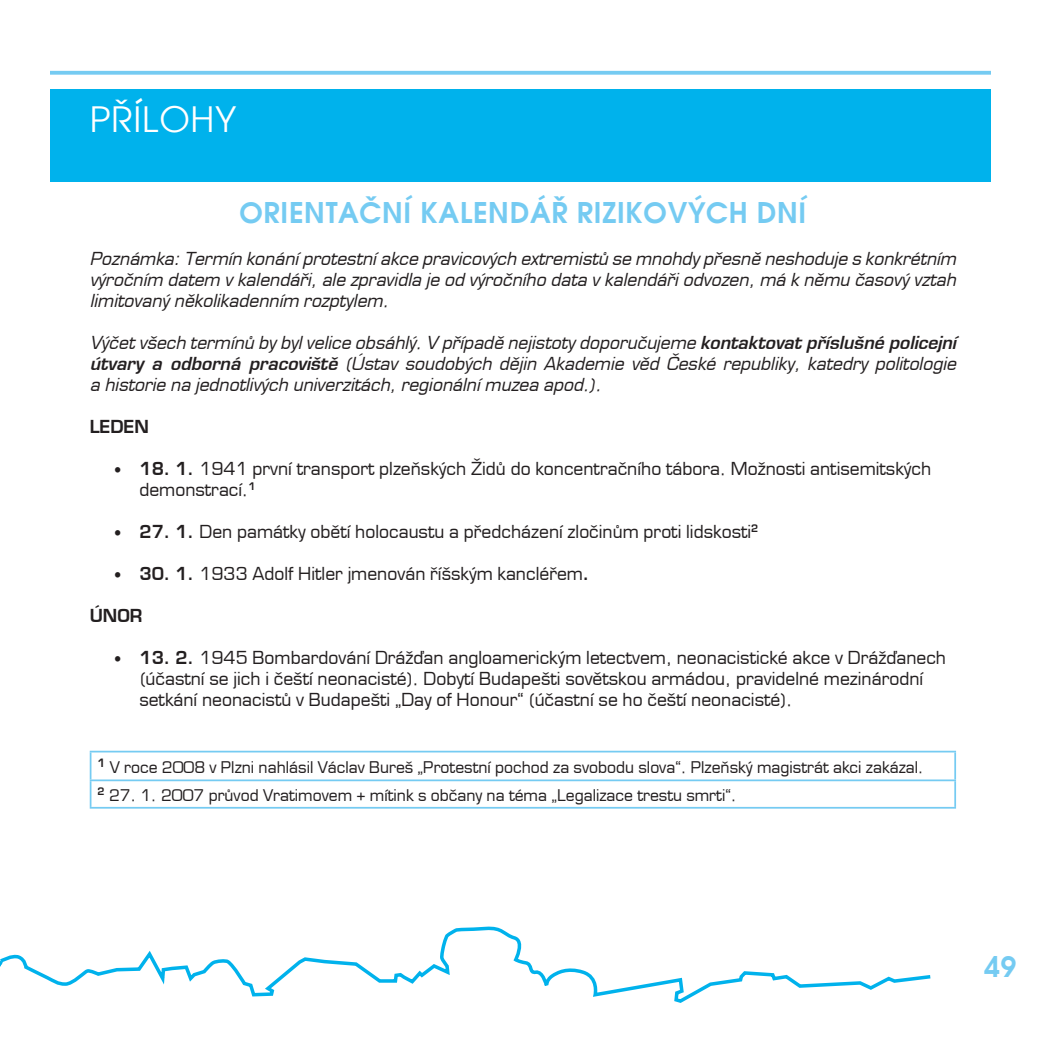
<style>
.page{position:relative;width:1042px;height:1042px;background:#fff}
.page>*{position:absolute;margin:0;border:0;box-sizing:border-box;transform-origin:0 0}
.t1{font:35px "Avalon";letter-spacing:.025em;color:#fff}
.t2{font:700 28px "Avalon";letter-spacing:.025em;color:#75cbf2}
.t3{font:italic 17.5px/21px "Euromode";color:#231f20;text-align:justify}
.t4{font:17.5px/21px "Euromode";color:#231f20}
.t5{font:700 17.5px "Euromode";color:#231f20}
.t6{font:15.75px/27.5px "Euromode";color:#231f20}
.s1{font-weight:700}
.s2{font-family:"Avalon"}
</style>
<div class="page">
<hr style="left:0;top:71px;width:992px;height:3px;background:#75cbf2">
<svg style="left:6px;top:926px;width:925px;height:77px"></svg>
<div style="left:0;top:89px;width:1002px;height:93px;background:#00b2ec"></div>
<svg style="left:0;top:957px;width:6px;height:10px"></svg>
<div style="left:0;top:0;width:50px;height:873px;background:#fff"></div>
<div style="left:991px;top:0;width:51px;height:1042px;background:#fff"></div>
<hr style="left:90px;top:751px;width:866px;height:1px;background:#75cbf2">
<hr style="left:954px;top:752px;width:2px;height:27px;background:#75cbf2">
<hr style="left:90px;top:779px;width:866px;height:2px;background:#75cbf2">
<svg style="left:90px;top:752px;width:1px;height:55px"></svg>
<hr style="left:954px;top:781px;width:2px;height:26px;background:#75cbf2">
<hr style="left:90px;top:807px;width:866px;height:1px;background:#75cbf2">
<h1 class="t1" style="left:90px;top:98px;width:148px">PŘÍLOHY</h1>
<h2 class="t2" style="left:239px;top:195px;width:568px">ORIENTAČNÍ KALENDÁŘ RIZIKOVÝCH DNÍ</h2>
<p class="t3" style="left:90px;top:248px;width:868px">Poznámka: Termín konání protestní akce pravicových extremistů se mnohdy přesně neshoduje s konkrétním výročním datem v kalendáři, ale zpravidla je od výročního data v kalendáři odvozen, má k němu časový vztah limitovaný několikadenním rozptylem.</p>
<p class="t3" style="left:90px;top:332px;width:868px">Výčet všech termínů by byl velice obsáhlý. V případě nejistoty doporučujeme <span class="s1">kontaktovat příslušné policejní útvary a odborná pracoviště</span> <span class="s2">[</span>Ústav soudobých dějin Akademie věd České republiky, katedry politologie a historie na jednotlivých univerzitách, regionální muzea apod.<span class="s2">]</span>.</p>
<p class="t5" style="left:90px;top:415px;width:61px">LEDEN</p>
<p class="t4" style="left:139px;top:458px;width:793px;text-indent:-25px"><span class="s1">• 18. 1.</span> 1941 první transport plzeňských Židů do koncentračního tábora. Možnosti antisemitských demonstrací.<sup>1</sup></p>
<p class="t4" style="left:114px;top:521px;width:646px"><span class="s1">• 27. 1.</span> Den památky obětí holocaustu a předcházení zločinům proti lidskosti<sup>2</sup></p>
<p class="t4" style="left:114px;top:563px;width:476px"><span class="s1">• 30. 1.</span> 1933 Adolf Hitler jmenován říšským kancléřem<span class="s1">.</span></p>
<p class="t5" style="left:90px;top:604px;width:54px">ÚNOR</p>
<p class="t4" style="left:139px;top:647px;width:808px;text-indent:-25px"><span class="s1">• 13. 2.</span> 1945 Bombardování Drážďan angloamerickým letectvem, neonacistické akce v Drážďanech <span class="s2">[</span>účastní se jich i čeští neonacisté<span class="s2">]</span>. Dobytí Budapešti sovětskou armádou, pravidelné mezinárodní setkání neonacistů v Budapešti „Day of Honour“ <span class="s2">[</span>účastní se ho čeští neonacisté<span class="s2">]</span>.</p>
<p class="t6" style="left:98px;top:754px;width:827px"><sup>1</sup> V roce 2008 v Plzni nahlásil Václav Bureš „Protestní pochod za svobodu slova“. Plzeňský magistrát akci zakázal.<br><sup>2</sup> 27. 1. 2007 průvod Vratimovem + mítink s občany na téma „Legalizace trestu smrti“.</p>
<h2 class="t2" style="left:984px;top:949px;width:34px">49</h2>
</div>
